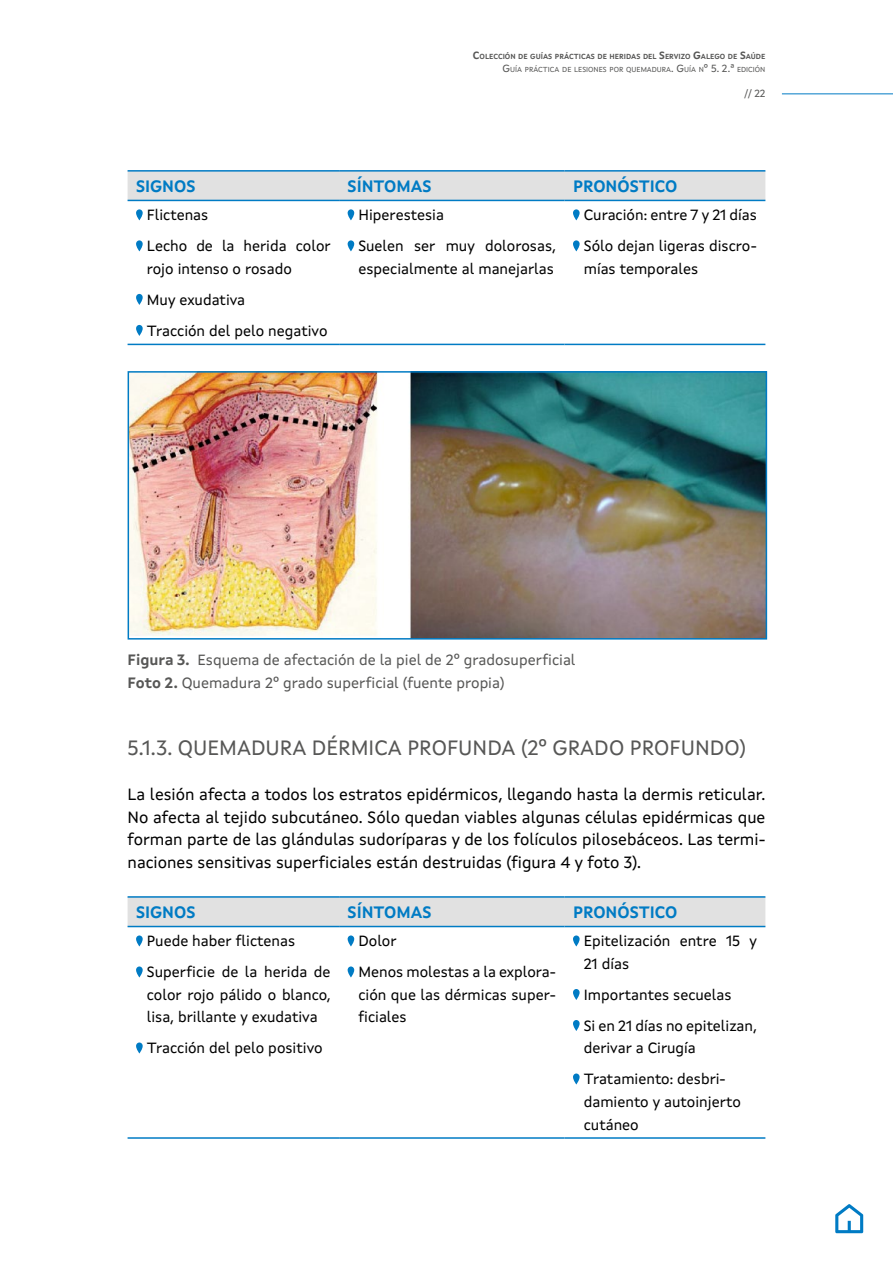
<style>
.page{position:relative;width:893px;height:1263px;background:#fff}
.page>*{position:absolute;margin:0;border:0;box-sizing:border-box;transform-origin:0 0}
.t1{font:21px "Xunta Sans";color:#575756}
.t2{font:16.5px/22.5px "Xunta Sans";color:#000;text-align:justify}
.t3{font:700 16.5px "Xunta Sans";color:#007bc4}
.t4{font:15px/31px "Xunta Sans";color:#000}
.t5{font:15px/22.5px "Xunta Sans";color:#575756}
.t6{font:10.5px "Xunta Sans";color:#575756}
.t7{font:700 7.35px/12.6px "Xunta Sans";color:#575756;text-align:right}
.s1{font-size:10.5px}
.s2{font-weight:400;font-size:10.5px}
.s3{font-weight:400}
.s4{font-weight:700}
</style>
<div class="page">
<hr style="left:782px;top:93px;width:111px;height:1px;background:#007bc4">
<svg style="left:835px;top:1204px;width:28px;height:29px"></svg>
<div style="left:128px;top:172px;width:637px;height:28px;background:#e1e1e1"></div>
<hr style="left:128px;top:170px;width:211px;height:2px;background:#007bc4">
<hr style="left:339px;top:170px;width:225px;height:2px;background:#007bc4">
<hr style="left:564px;top:170px;width:201px;height:2px;background:#007bc4">
<hr style="left:128px;top:344px;width:211px;height:1px;background:#007bc4">
<hr style="left:339px;top:344px;width:225px;height:1px;background:#007bc4">
<hr style="left:564px;top:344px;width:201px;height:1px;background:#007bc4">
<hr style="left:128px;top:200px;width:211px;height:1px;background:#007bc4">
<hr style="left:339px;top:200px;width:225px;height:1px;background:#007bc4">
<hr style="left:564px;top:200px;width:201px;height:1px;background:#007bc4">
<svg style="left:136px;top:209px;width:7px;height:11px"></svg>
<svg style="left:136px;top:240px;width:7px;height:11px"></svg>
<svg style="left:136px;top:294px;width:7px;height:11px"></svg>
<svg style="left:136px;top:325px;width:7px;height:11px"></svg>
<div style="left:348px;top:209px;width:6px;height:11px;background:#007bc4;border-radius:3px"></div>
<div style="left:348px;top:240px;width:6px;height:11px;background:#007bc4;border-radius:3px"></div>
<svg style="left:573px;top:209px;width:7px;height:11px"></svg>
<svg style="left:573px;top:240px;width:7px;height:11px"></svg>
<img style="left:131px;top:374px;width:633px;height:263px">
<div style="left:128px;top:371px;width:639px;height:269px;border:2px solid #007bc4"></div>
<div style="left:128px;top:898px;width:637px;height:28px;background:#e1e1e1"></div>
<hr style="left:128px;top:896px;width:211px;height:2px;background:#007bc4">
<hr style="left:339px;top:896px;width:225px;height:2px;background:#007bc4">
<hr style="left:564px;top:896px;width:201px;height:2px;background:#007bc4">
<hr style="left:128px;top:1137px;width:211px;height:2px;background:#007bc4">
<hr style="left:339px;top:1137px;width:225px;height:2px;background:#007bc4">
<hr style="left:564px;top:1137px;width:201px;height:2px;background:#007bc4">
<hr style="left:128px;top:926px;width:211px;height:1px;background:#007bc4">
<hr style="left:339px;top:926px;width:225px;height:1px;background:#007bc4">
<hr style="left:564px;top:926px;width:201px;height:1px;background:#007bc4">
<svg style="left:136px;top:935px;width:7px;height:11px"></svg>
<svg style="left:136px;top:966px;width:7px;height:11px"></svg>
<svg style="left:136px;top:1042px;width:7px;height:11px"></svg>
<div style="left:348px;top:935px;width:6px;height:11px;background:#007bc4;border-radius:3px"></div>
<div style="left:348px;top:966px;width:6px;height:11px;background:#007bc4;border-radius:3px"></div>
<svg style="left:573px;top:935px;width:7px;height:11px"></svg>
<svg style="left:573px;top:989px;width:7px;height:11px"></svg>
<svg style="left:573px;top:1020px;width:7px;height:11px"></svg>
<svg style="left:573px;top:1073px;width:7px;height:11px"></svg>
<p class="t7" style="left:473px;top:50px;width:294px"><span class="s1">C</span>OLECCIÓN DE GUÍAS PRÁCTICAS DE HERIDAS DEL <span class="s1">S</span>ERVIZO <span class="s1">G</span>ALEGO DE <span class="s1">S</span>AÚDE<br><span class="s2">G</span><span class="s3">UÍA PRÁCTICA DE LESIONES POR QUEMADURA</span><span class="s2">. G</span><span class="s3">UÍA N</span><span class="s2">º 5. 2.ª</span> <span class="s3">EDICIÓN</span></p>
<p class="t6" style="left:744px;top:87px;width:23px">// 22</p>
<p class="t3" style="left:136px;top:176px;width:61px">SIGNOS</p>
<p class="t3" style="left:348px;top:176px;width:86px">SÍNTOMAS</p>
<p class="t3" style="left:573px;top:176px;width:106px">PRONÓSTICO</p>
<p class="t4" style="left:147px;top:199px;width:185px">Flictenas<br>Lecho de la herida color</p>
<p class="t4" style="left:147px;top:253px;width:182px">rojo intenso o rosado<br>Muy exudativa<br>Tracción del pelo negativo</p>
<p class="t4" style="left:584px;top:199px;width:175px">Curación: entre 7 y 21 días<br>Sólo dejan ligeras discro-</p>
<p class="t4" style="left:584px;top:253px;width:116px">mías temporales</p>
<p class="t4" style="left:358px;top:199px;width:199px">Hiperestesia<br>Suelen ser muy dolorosas,</p>
<p class="t4" style="left:358px;top:253px;width:197px">especialmente al manejarlas</p>
<p class="t5" style="left:128px;top:648px;width:449px"><span class="s4">Figura 3.</span> Esquema de afectación de la piel de 2º gradosuperficial<br><span class="s4">Foto 2.</span> Quemadura 2º grado superficial (fuente propia)</p>
<h1 class="t1" style="left:128px;top:735px;width:620px">5.1.3. QUEMADURA DÉRMICA PROFUNDA (2º GRADO PROFUNDO)</h1>
<p class="t2" style="left:128px;top:783px;width:639px">La lesión afecta a todos los estratos epidérmicos, llegando hasta la dermis reticular.<br>No afecta al tejido subcutáneo. Sólo quedan viables algunas células epidérmicas que forman parte de las glándulas sudoríparas y de los folículos pilosebáceos. Las termi&shy;naciones sensitivas superficiales están destruidas (figura 4 y foto 3).</p>
<p class="t3" style="left:136px;top:902px;width:61px">SIGNOS</p>
<p class="t3" style="left:348px;top:902px;width:86px">SÍNTOMAS</p>
<p class="t3" style="left:573px;top:902px;width:106px">PRONÓSTICO</p>
<p class="t4" style="left:147px;top:925px;width:185px">Puede haber flictenas<br>Superficie de la herida de</p>
<p class="t4" style="left:147px;top:983px;width:185px;line-height:22.5px">color rojo pálido o blanco, lisa, brillante y exudativa</p>
<p class="t4" style="left:147px;top:1032px;width:177px">Tracción del pelo positivo</p>
<p class="t4" style="left:358px;top:925px;width:199px">Dolor<br>Menos molestas a la explora-</p>
<p class="t4" style="left:358px;top:983px;width:199px;line-height:22.5px">ción que las dérmicas super&shy;ficiales</p>
<p class="t4" style="left:584px;top:930px;width:175px;line-height:22.5px">Epitelización entre 15 y<br>21 días</p>
<p class="t4" style="left:584px;top:979px;width:175px">Importantes secuelas<br>Si en 21 días no epitelizan,</p>
<p class="t4" style="left:584px;top:1032px;width:143px">derivar a Cirugía<br>Tratamiento: desbri-</p>
<p class="t4" style="left:584px;top:1090px;width:159px;line-height:22.5px">damiento y autoinjerto cutáneo</p>
</div>
